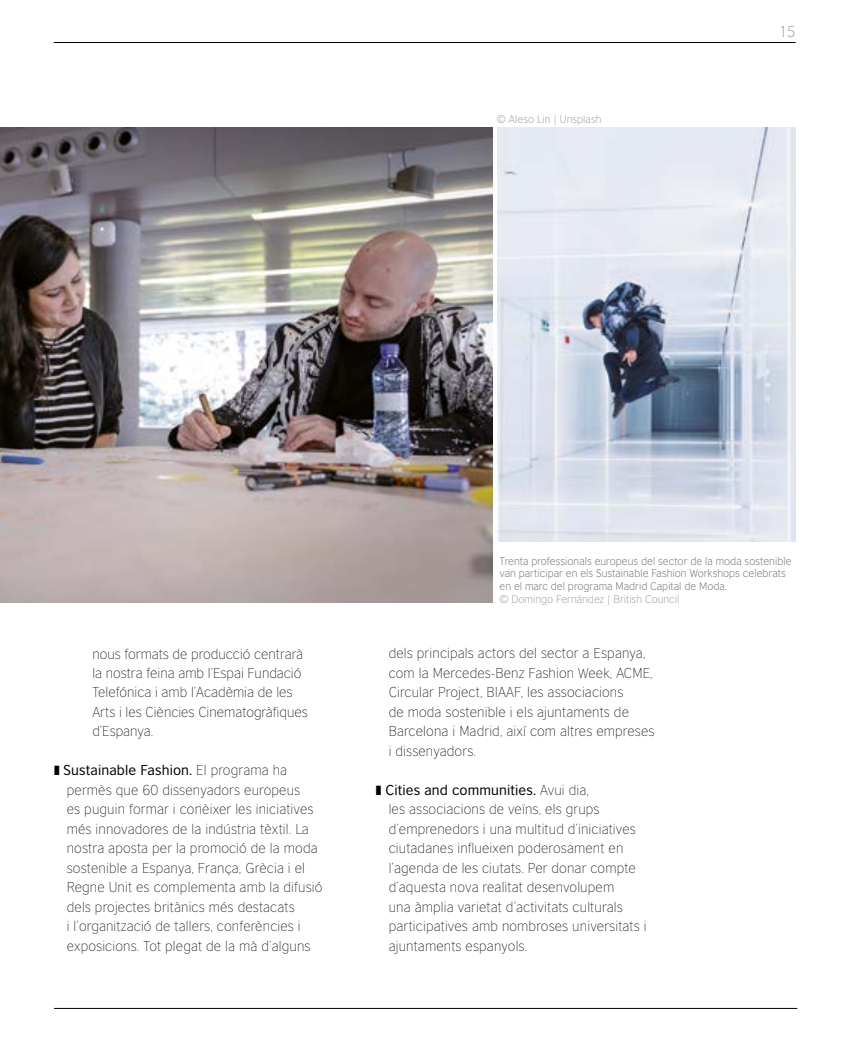
<style>
.page{position:relative;width:851px;height:1063px;background:#fff}
.page>*{position:absolute;margin:0;border:0;box-sizing:border-box;transform-origin:0 0}
.t1{font:300 15px "British Council Sans CE";color:#9d9d9c}
.t2{font:200 13.5px/19.5px "British Council Sans";letter-spacing:.01em;color:#000}
.t3{font:300 10.5px/12.6px "British Council Sans CE";color:#706f6f}
.t4{font:300 10.5px "British Council Sans CE";color:#9d9d9c}
.s1{font-weight:400}
</style>
<div class="page">
<hr style="left:54px;top:42px;width:741px;height:1px;background:#000">
<hr style="left:54px;top:1008px;width:743px;height:1px;background:#000">
<img style="left:0;top:128px;width:492px;height:474px">
<img style="left:497px;top:128px;width:298px;height:414px">
<p class="t4" style="left:497px;top:113px;width:106px">© Aleso Lin | Unsplash</p>
<p class="t1" style="left:778px;top:22px;width:18px">15</p>
<p class="t2" style="left:92px;top:644px;width:217px">nous formats de producció centrarà la nostra feina amb l’Espai Fundació<br>Telefónica i amb l’Acadèmia de les<br>Arts i les Ciències Cinematogràfiques d’Espanya.</p>
<p class="t2" style="left:64px;top:761px;width:260px"><span class="s1">Sustainable Fashion.</span> El programa ha permès que 60 dissenyadors europeus<br>es puguin formar i conèixer les iniciatives més innovadores de la indústria tèxtil. La nostra aposta per la promoció de la moda sostenible a Espanya, França, Grècia i el Regne Unit es complementa amb la difusió dels projectes britànics més destacats<br>i l’organització de tallers, conferències i exposicions. Tot plegat de la mà d’alguns</p>
<p class="t3" style="left:499px;top:554px;width:293px">Trenta professionals europeus del sector de la moda sostenible van participar en els Sustainable Fashion Workshops celebrats en el marc del programa Madrid Capital de Moda.</p>
<p class="t4" style="left:499px;top:592px;width:181px">© Domingo Fernández | British Council</p>
<p class="t2" style="left:388px;top:644px;width:267px">dels principals actors del sector a Espanya, com la Mercedes-Benz Fashion Week, ACME, Circular Project, BIAAF, les associacions<br>de moda sostenible i els ajuntaments de Barcelona i Madrid, així com altres empreses i dissenyadors.</p>
<p class="t2" style="left:385px;top:780px;width:262px"><span class="s1">Cities and communities.</span> Avui dia,<br>les associacions de veïns, els grups d’emprenedors i una multitud d’iniciatives ciutadanes influeixen poderosament en l’agenda de les ciutats. Per donar compte d’aquesta nova realitat desenvolupem<br>una àmplia varietat d’activitats culturals participatives amb nombroses universitats i ajuntaments espanyols.</p>
</div>
